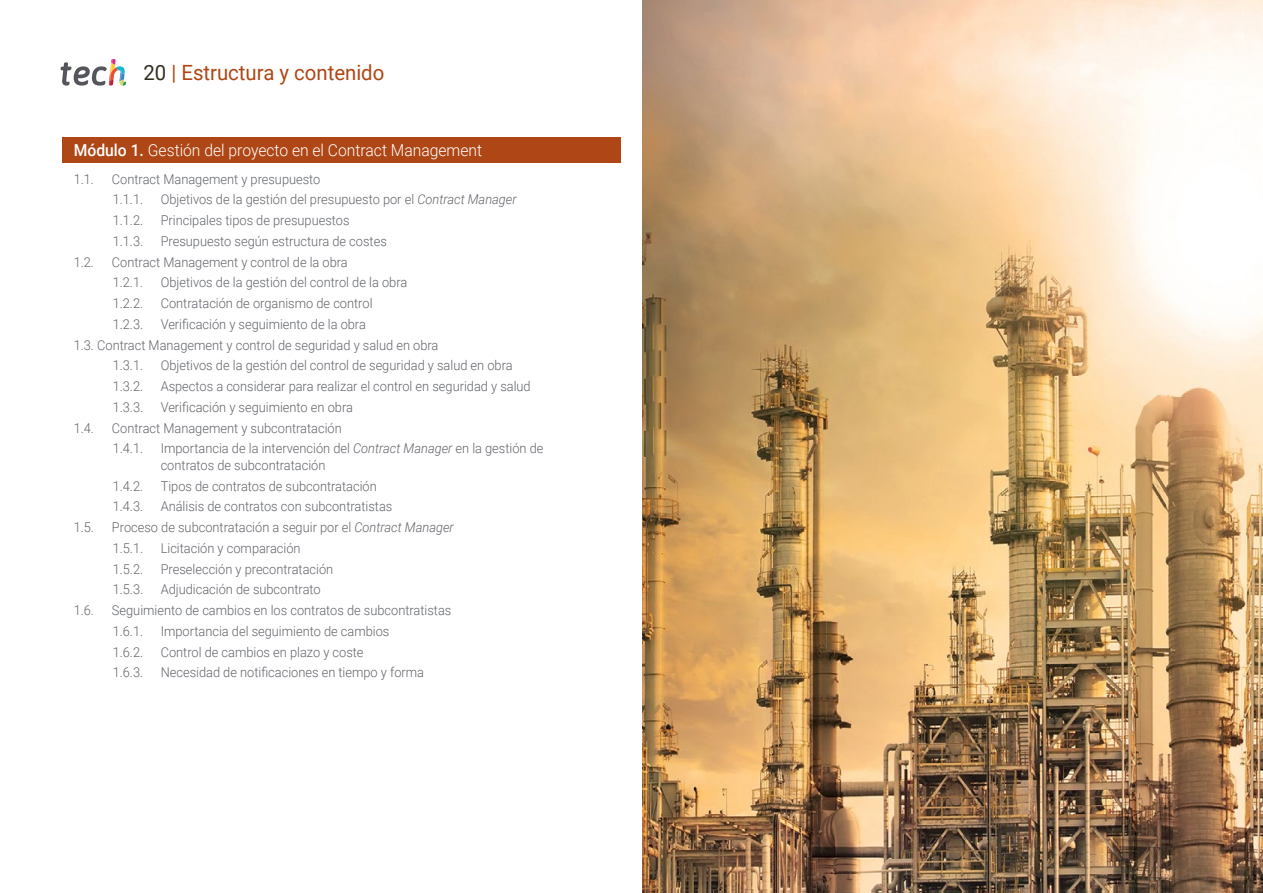
<style>
.page{position:relative;width:1263px;height:893px;background:#fff}
.page>*{position:absolute;margin:0;border:0;box-sizing:border-box;transform-origin:0 0}
.t1{font:21px "Roboto";color:#ae4615}
.t2{font:300 16.5px "Roboto";color:#fff;scale:.95 1}
.t3{font:300 13.5px/20.7px "Roboto";color:#61646a;scale:.95 1}
.s1{color:#312e20}
.s2{font-weight:500}
.s3{font-style:italic}
</style>
<div class="page">
<div style="left:63px;top:138px;width:558px;height:25px;background:#ae4615"></div>
<svg style="left:61px;top:59px;width:65px;height:27px"></svg>
<img style="left:642px;top:0;width:621px;height:893px">
<h1 class="t1" style="left:144px;top:57px;width:242px"><span class="s1">20</span> | Estructura y contenido</h1>
<p class="t2" style="left:74px;top:139px;width:431px"><span class="s2">Módulo 1.</span> Gestión del proyecto en el Contract Management</p>
<p class="t3" style="left:74px;top:168px;width:23px">1.1.</p>
<p class="t3" style="left:112px;top:168px;width:221px">Contract Management y presupuesto<br>1.1.1.</p>
<p class="t3" style="left:161px;top:189px;width:376px">Objetivos de la gestión del presupuesto por el <span class="s3">Contract Manager</span></p>
<p class="t3" style="left:113px;top:209px;width:34px">1.1.2.</p>
<p class="t3" style="left:161px;top:209px;width:200px">Principales tipos de presupuestos</p>
<p class="t3" style="left:113px;top:230px;width:34px">1.1.3.</p>
<p class="t3" style="left:161px;top:230px;width:239px">Presupuesto según estructura de costes</p>
<p class="t3" style="left:74px;top:251px;width:23px">1.2.</p>
<p class="t3" style="left:112px;top:251px;width:250px">Contract Management y control de la obra<br>1.2.1.</p>
<p class="t3" style="left:161px;top:272px;width:261px">Objetivos de la gestión del control de la obra</p>
<p class="t3" style="left:113px;top:292px;width:34px">1.2.2.</p>
<p class="t3" style="left:161px;top:292px;width:224px">Contratación de organismo de control</p>
<p class="t3" style="left:113px;top:313px;width:34px">1.2.3.</p>
<p class="t3" style="left:161px;top:313px;width:217px">Verificación y seguimiento de la obra</p>
<p class="t3" style="left:74px;top:334px;width:385px">1.3. Contract Management y control de seguridad y salud en obra</p>
<p class="t3" style="left:113px;top:355px;width:34px">1.3.1.</p>
<p class="t3" style="left:161px;top:355px;width:372px">Objetivos de la gestión del control de seguridad y salud en obra</p>
<p class="t3" style="left:113px;top:375px;width:34px">1.3.2.</p>
<p class="t3" style="left:161px;top:375px;width:391px">Aspectos a considerar para realizar el control en seguridad y salud</p>
<p class="t3" style="left:113px;top:396px;width:34px">1.3.3.</p>
<p class="t3" style="left:161px;top:396px;width:204px">Verificación y seguimiento en obra</p>
<p class="t3" style="left:74px;top:417px;width:23px">1.4.</p>
<p class="t3" style="left:112px;top:417px;width:243px">Contract Management y subcontratación<br>1.4.1.</p>
<p class="t3" style="left:161px;top:440px;width:404px;line-height:16.5px">Importancia de la intervención del <span class="s3">Contract Manager</span> en la gestión de contratos de subcontratación</p>
<p class="t3" style="left:113px;top:475px;width:34px">1.4.2.</p>
<p class="t3" style="left:161px;top:475px;width:229px">Tipos de contratos de subcontratación</p>
<p class="t3" style="left:113px;top:496px;width:34px">1.4.3.</p>
<p class="t3" style="left:161px;top:496px;width:245px">Análisis de contratos con subcontratistas</p>
<p class="t3" style="left:74px;top:516px;width:23px">1.5.</p>
<p class="t3" style="left:112px;top:516px;width:361px">Proceso de subcontratación a seguir por el <span class="s3">Contract Manager<br></span>1.5.1.</p>
<p class="t3" style="left:161px;top:537px;width:149px">Licitación y comparación</p>
<p class="t3" style="left:113px;top:558px;width:34px">1.5.2.</p>
<p class="t3" style="left:161px;top:558px;width:183px">Preselección y precontratación</p>
<p class="t3" style="left:113px;top:579px;width:34px">1.5.3.</p>
<p class="t3" style="left:161px;top:579px;width:170px">Adjudicación de subcontrato</p>
<p class="t3" style="left:74px;top:599px;width:23px">1.6.</p>
<p class="t3" style="left:112px;top:599px;width:359px">Seguimiento de cambios en los contratos de subcontratistas<br>1.6.1.</p>
<p class="t3" style="left:161px;top:620px;width:242px">Importancia del seguimiento de cambios</p>
<p class="t3" style="left:113px;top:641px;width:34px">1.6.2.</p>
<p class="t3" style="left:161px;top:641px;width:215px">Control de cambios en plazo y coste</p>
<p class="t3" style="left:113px;top:662px;width:34px">1.6.3.</p>
<p class="t3" style="left:161px;top:662px;width:279px">Necesidad de notificaciones en tiempo y forma</p>
</div>
